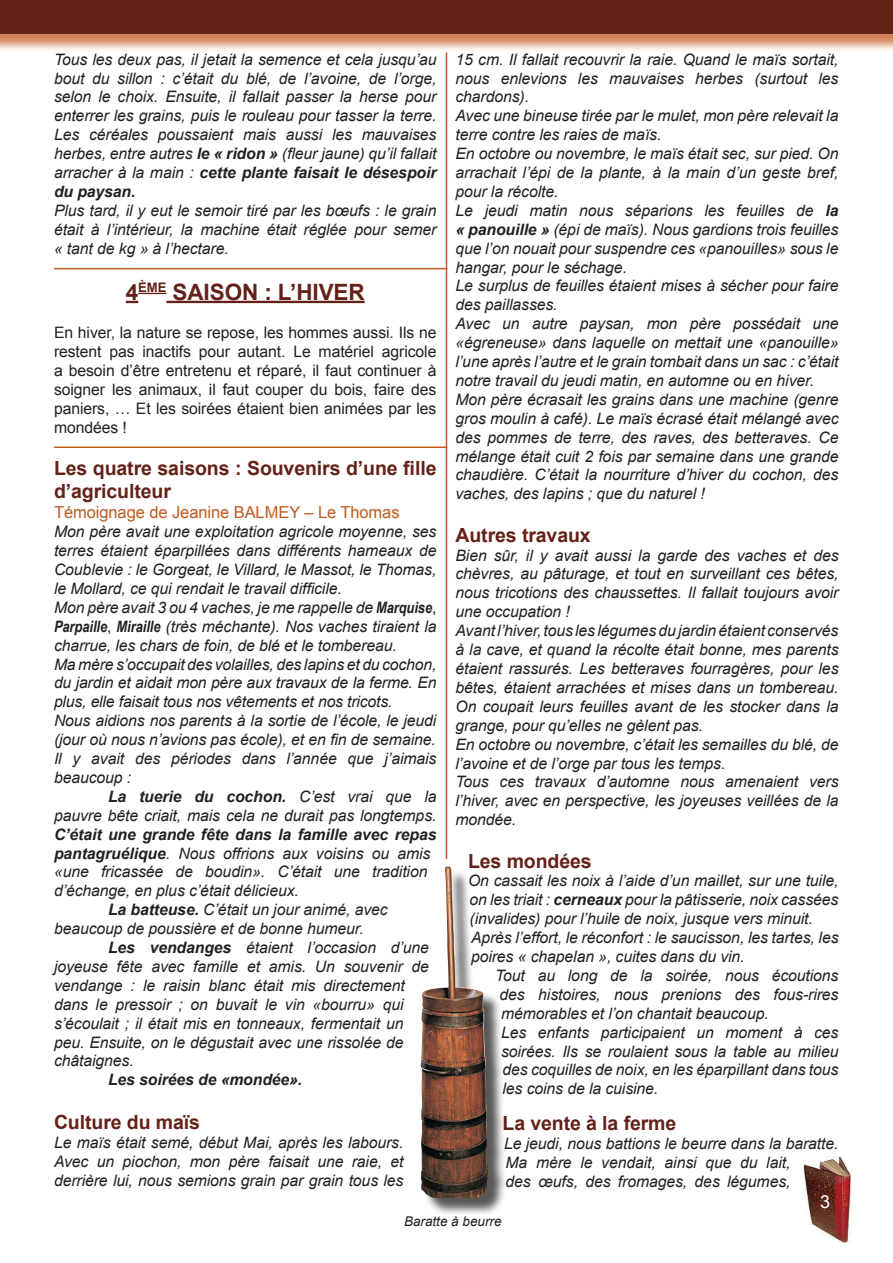
<style>
.page{position:relative;width:893px;height:1263px;background:#fff}
.page>*{position:absolute;margin:0;border:0;box-sizing:border-box;transform-origin:0 0}
.t1{font:700 22.5px "Arial";letter-spacing:-.005em;color:#642118}
.t2{font:700 19.5px/23.4px "Arial";letter-spacing:-.005em;color:#642118}
.t3{font:18px "Arial";color:#fff}
.t4{font:16.5px "Arial";letter-spacing:-.005em;color:#c05a1e}
.t5{font:italic 15.75px/18.9px "Arial";letter-spacing:-.005em;color:#231f20}
.t6{font:15.75px/18.9px "Arial";letter-spacing:-.005em;color:#231f20;text-align:justify}
.t7{font:italic 700 15.75px "Arial";letter-spacing:-.005em;color:#231f20}
.t8{font:italic 13.5px "Arial";color:#231f20}
.s1{font-weight:700}
.s2{font-family:"Arial Narrow";font-weight:700}
.s3{font-style:normal}
</style>
<div class="page">
<svg style="left:126px;top:301px;width:12px;height:2px"></svg>
<svg style="left:138px;top:293px;width:28px;height:1px"></svg>
<hr style="left:166px;top:301px;width:199px;height:2px;background:#642118">
<div style="left:0;top:0;width:893px;height:52px;background:#c05a1e;opacity:.75"></div>
<div style="left:0;top:0;width:893px;height:33px;background:#642118"></div>
<hr style="left:446px;top:52px;width:1px;height:807px;background:#c05a1e">
<img style="left:803px;top:1156px;width:49px;height:87px">
<hr style="left:54px;top:268px;width:393px;height:1px;background:#c05a1e">
<div style="left:423px;top:869px;width:85px;height:347px;background:#231f20;opacity:.75"></div>
<img style="left:421px;top:866px;width:28px;height:309px">
<hr style="left:54px;top:446px;width:393px;height:2px;background:#c05a1e">
<p class="t5" style="left:455px;top:50px;width:385px">15 cm. Il fallait recouvrir la raie. Quand le maïs sortait, nous enlevions les mauvaises herbes (surtout les chardons).<br>Avec une bineuse tirée par le mulet, mon père relevait la terre contre les raies de maïs.<br>En octobre ou novembre, le maïs était sec, sur pied. On arrachait l’épi de la plante, à la main d’un geste bref, pour la récolte.<br>Le jeudi matin nous séparions les feuilles de <span class="s1">la « panouille »</span> (épi de maïs). Nous gardions trois feuilles que l’on nouait pour suspendre ces «panouilles» sous le hangar, pour le séchage.<br>Le surplus de feuilles étaient mises à sécher pour faire des paillasses.<br>Avec un autre paysan, mon père possédait une «égreneuse» dans laquelle on mettait une «panouille» l’une après l’autre et le grain tombait dans un sac : c’était notre travail du jeudi matin, en automne ou en hiver.<br>Mon père écrasait les grains dans une machine (genre gros moulin à café). Le maïs écrasé était mélangé avec des pommes de terre, des raves, des betteraves. Ce mélange était cuit 2 fois par semaine dans une grande chaudière. C’était la nourriture d’hiver du cochon, des vaches, des lapins ; que du naturel !</p>
<p class="t2" style="left:455px;top:524px;width:137px">Autres travaux</p>
<p class="t5" style="left:455px;top:546px;width:385px">Bien sûr, il y avait aussi la garde des vaches et des chèvres, au pâturage, et tout en surveillant ces bêtes, nous tricotions des chaussettes. Il fallait toujours avoir une occupation !<br>Avant l’hiver, tous les légumes du jardin étaient conservés à la cave, et quand la récolte était bonne, mes parents étaient rassurés. Les betteraves fourragères, pour les bêtes, étaient arrachées et mises dans un tombereau.<br>On coupait leurs feuilles avant de les stocker dans la grange, pour qu’elles ne gèlent pas.<br>En octobre ou novembre, c’était les semailles du blé, de l’avoine et de l’orge par tous les temps.<br>Tous ces travaux d’automne nous amenaient vers l’hiver, avec en perspective, les joyeuses veillées de la mondée.</p>
<p class="t2" style="left:468px;top:849px;width:125px">Les mondées</p>
<p class="t5" style="left:468px;top:872px;width:372px">On cassait les noix à l’aide d’un maillet, sur une tuile, on les triait : <span class="s1">cerneaux</span> pour la pâtisserie, noix cassées (invalides) pour l’huile de noix, jusque vers minuit.<br>Après l’effort, le réconfort : le saucisson, les tartes, les poires « chapelan », cuites dans du vin.</p>
<p class="t5" style="left:495px;top:966px;width:345px">Tout au long de la soirée, nous écoutions des histoires, nous prenions des fous-rires mémorables et l’on chantait beaucoup.<br>Les enfants participaient un moment à ces soirées. Ils se roulaient sous la table au milieu des coquilles de noix, en les éparpillant dans tous les coins de la cuisine.</p>
<p class="t2" style="left:502px;top:1112px;width:175px">La vente à la ferme</p>
<p class="t5" style="left:504px;top:1134px;width:336px">Le jeudi, nous battions le beurre dans la baratte.<br>Ma mère le vendait, ainsi que du lait,<br>des œufs, des fromages, des légumes,</p>
<p class="t3" style="left:820px;top:1190px;width:12px">3</p>
<p class="t8" style="left:404px;top:1212px;width:99px">Baratte à beurre</p>
<p class="t5" style="left:54px;top:50px;width:384px;text-align:justify">Tous les deux pas, il jetait la semence et cela jusqu’au bout du sillon : c’était du blé, de l’avoine, de l’orge, selon le choix. Ensuite, il fallait passer la herse pour enterrer les grains, puis le rouleau pour tasser la terre.<br>Les céréales poussaient mais aussi les mauvaises herbes, entre autres <span class="s1">le « ridon »</span> (fleur jaune) qu’il fallait arracher à la main : <span class="s1">cette plante faisait le désespoir du paysan.</span></p>
<p class="t5" style="left:54px;top:201px;width:384px;text-align:justify">Plus tard, il y eut le semoir tiré par les bœufs : le grain était à l’intérieur, la machine était réglée pour semer « tant de kg » à l’hectare.</p>
<h1 class="t1" style="left:126px;top:277px;width:240px">4<sup>ème</sup> saison : l’hiver</h1>
<p class="t6" style="left:54px;top:323px;width:384px">En hiver, la nature se repose, les hommes aussi. Ils ne restent pas inactifs pour autant. Le matériel agricole a besoin d’être entretenu et réparé, il faut continuer à soigner les animaux, il faut couper du bois, faire des paniers, … Et les soirées étaient bien animées par les mondées !</p>
<p class="t2" style="left:54px;top:457px;width:384px">Les quatre saisons : Souvenirs d’une fille d’agriculteur</p>
<p class="t4" style="left:54px;top:502px;width:347px">Témoignage de Jeanine BALMEY – Le Thomas</p>
<p class="t5" style="left:54px;top:522px;width:384px">Mon père avait une exploitation agricole moyenne, ses terres étaient éparpillées dans différents hameaux de Coublevie : le Gorgeat, le Villard, le Massot, le Thomas, le Mollard, ce qui rendait le travail difficile.<br>Mon père avait 3 ou 4 vaches, je me rappelle de <span class="s2">Marquise</span><span class="s3">, </span><span class="s2">Parpaille</span><span class="s3">,</span> <span class="s2">Miraille</span> (très méchante). Nos vaches tiraient la charrue, les chars de foin, de blé et le tombereau.<br>Ma mère s’occupait des volailles, des lapins et du cochon, du jardin et aidait mon père aux travaux de la ferme. En plus, elle faisait tous nos vêtements et nos tricots.<br>Nous aidions nos parents à la sortie de l’école, le jeudi (jour où nous n’avions pas école), et en fin de semaine.<br>Il y avait des périodes dans l’année que j’aimais beaucoup :</p>
<p class="t5" style="left:54px;top:787px;width:384px;text-align:right"><span class="s1">La tuerie du cochon.</span> C’est vrai que la<br>pauvre bête criait, mais cela ne durait pas longtemps.</p>
<p class="t7" style="left:54px;top:823px;width:384px">C’était une grande fête dans la famille avec repas</p>
<p class="t5" style="left:54px;top:844px;width:378px"><span class="s1">pantagruélique</span>. Nous offrions aux voisins ou amis</p>
<p class="t5" style="left:54px;top:863px;width:375px">«une fricassée de boudin». C’était une tradition</p>
<p class="t5" style="left:54px;top:881px;width:246px">d’échange, en plus c’était délicieux.</p>
<p class="t5" style="left:108px;top:900px;width:281px"><span class="s1">La batteuse.</span> C’était un jour animé, avec</p>
<p class="t5" style="left:54px;top:919px;width:311px">beaucoup de poussière et de bonne humeur.</p>
<p class="t5" style="left:108px;top:938px;width:322px"><span class="s1">Les vendanges</span> étaient l’occasion d’une</p>
<p class="t5" style="left:54px;top:957px;width:376px">joyeuse fête avec famille et amis. Un souvenir de</p>
<p class="t5" style="left:54px;top:976px;width:352px">vendange : le raisin blanc était mis directement</p>
<p class="t5" style="left:54px;top:995px;width:351px">dans le pressoir ; on buvait le vin «bourru» qui</p>
<p class="t5" style="left:54px;top:1014px;width:351px">s’écoulait ; il était mis en tonneaux, fermentait un</p>
<p class="t5" style="left:54px;top:1033px;width:351px">peu. Ensuite, on le dégustait avec une rissolée de</p>
<p class="t5" style="left:54px;top:1052px;width:81px">châtaignes.</p>
<p class="t7" style="left:108px;top:1069px;width:196px">Les soirées de «mondée».</p>
<p class="t2" style="left:54px;top:1111px;width:147px">Culture du maïs</p>
<p class="t5" style="left:54px;top:1133px;width:351px;text-align:justify">Le maïs était semé, début Mai, après les labours.<br>Avec un piochon, mon père faisait une raie, et derrière lui, nous semions grain par grain tous les</p>
</div>
